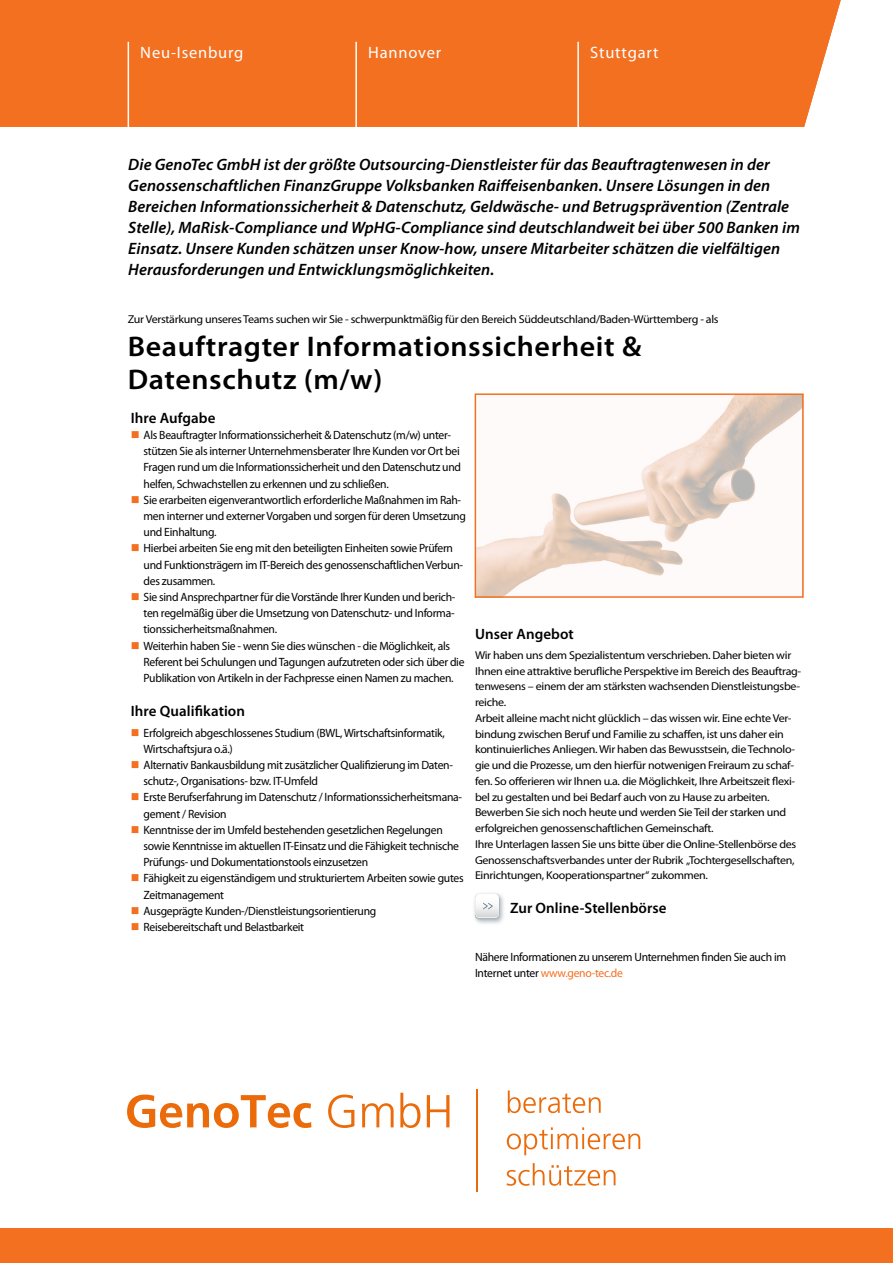
<style>
.page{position:relative;width:893px;height:1263px;background:#fff}
.page>*{position:absolute;margin:0;border:0;box-sizing:border-box;transform-origin:0 0}
.Fließtext{font:600 28.5px "Myriad Pro";letter-spacing:.02em;color:#000;scale:1.05 1}
.Fließtext-2{font:italic 600 16.5px/21px "Myriad Pro";letter-spacing:.005em;color:#000}
.Fließtext-3{font:16.5px "Myriad Pro";letter-spacing:.05em;color:#fff}
.Zwischenüberschrift{font:600 15px "Myriad Pro";letter-spacing:.005em;color:#000}
.Fließtext-4{font:600 15px "Myriad Pro";letter-spacing:.005em;color:#000}
.Fließtext-5{font:12px/16.2px "Myriad Pro";letter-spacing:-.025em;color:#000}
.Fließtext-6{font:11.4px/15.8px "Myriad Pro";letter-spacing:-.025em;color:#000;scale:1.05 1}
.s1{color:#f37021}
</style>
<div class="page">
<div style="left:0;top:1228px;width:893px;height:35px;border:2px solid #f37021"></div>
<div style="left:0;top:0;width:841px;height:127px;background:#f37021"></div>
<svg style="left:127px;top:1094px;width:184px;height:34px"></svg>
<svg style="left:328px;top:1094px;width:26px;height:34px"></svg>
<svg style="left:362px;top:1103px;width:32px;height:24px"></svg>
<svg style="left:400px;top:1093px;width:20px;height:35px"></svg>
<svg style="left:427px;top:1095px;width:22px;height:32px"></svg>
<hr style="left:476px;top:1089px;width:2px;height:102px;background:#eb6a0a">
<svg style="left:508px;top:1090px;width:93px;height:23px"></svg>
<svg style="left:507px;top:1127px;width:133px;height:28px"></svg>
<svg style="left:507px;top:1163px;width:108px;height:23px"></svg>
<img style="left:477px;top:395px;width:325px;height:201px">
<div style="left:475px;top:393px;width:329px;height:205px;border:1px solid #f37021"></div>
<hr style="left:128px;top:42px;width:1px;height:85px;background:#fff">
<hr style="left:355px;top:42px;width:2px;height:85px;background:#fff">
<hr style="left:577px;top:42px;width:2px;height:85px;background:#fff">
<div style="left:0;top:1229px;width:893px;height:34px;background:#f37021"></div>
<div style="left:472px;top:891px;width:34px;height:35px;background:#8f9fa8;opacity:.75"></div>
<div style="left:475px;top:895px;width:24px;height:24px;background:#b1b6ba;border-radius:4px"></div>
<svg style="left:475px;top:894px;width:24px;height:24px"></svg>
<svg style="left:475px;top:894px;width:24px;height:23px"></svg>
<p class="Fließtext-3" style="left:140px;top:43px;width:105px">Neu-Isenburg</p>
<p class="Fließtext-3" style="left:368px;top:43px;width:75px">Hannover</p>
<p class="Fließtext-3" style="left:590px;top:43px;width:70px">Stuttgart</p>
<p class="Fließtext-2" style="left:128px;top:153px;width:673px">Die GenoTec GmbH ist der größte Outsourcing-Dienstleister für das Beauftragtenwesen in der Genossenschaftlichen FinanzGruppe Volksbanken Raiffeisenbanken. Unsere Lösungen in den Bereichen Informationssicherheit &amp; Datenschutz, Geldwäsche- und Betrugsprävention (Zentrale Stelle), MaRisk-Compliance und WpHG-Compliance sind deutschlandweit bei über 500 Banken im Einsatz. Unsere Kunden schätzen unser Know-how, unsere Mitarbeiter schätzen die vielfältigen Herausforderungen und Entwicklungsmöglichkeiten.</p>
<p class="Fließtext-6" style="left:128px;top:311px;width:564px">Zur Verstärkung unseres Teams suchen wir Sie - schwerpunktmäßig für den Bereich Süddeutschland/Baden-Württemberg - als</p>
<p class="Fließtext" style="left:128px;top:328px;width:491px">Beauftragter Informationssicherheit &amp;</p>
<p class="Fließtext" style="left:128px;top:361px;width:244px">Datenschutz (m/w)</p>
<p class="Fließtext-4" style="left:131px;top:408px;width:86px">Ihre Aufgabe</p>
<p class="Fließtext-5" style="left:144px;top:427px;width:319px;text-indent:-13px"><span class="s1">■</span> Als Beauftragter Informationssicherheit &amp; Datenschutz (m/w) unter&shy;stützen Sie als interner Unternehmensberater Ihre Kunden vor Ort bei Fragen rund um die Informationssicherheit und den Datenschutz und helfen, Schwachstellen zu erkennen und zu schließen.</p>
<p class="Fließtext-5" style="left:144px;top:491px;width:324px;text-indent:-13px"><span class="s1">■</span> Sie erarbeiten eigenverantwortlich erforderliche Maßnahmen im Rah&shy;men interner und externer Vorgaben und sorgen für deren Umsetzung und Einhaltung.</p>
<p class="Fließtext-5" style="left:144px;top:540px;width:321px;text-indent:-13px"><span class="s1">■</span> Hierbei arbeiten Sie eng mit den beteiligten Einheiten sowie Prüfern und Funktionsträgern im IT-Bereich des genossenschaftlichen Verbun&shy;des zusammen.</p>
<p class="Fließtext-5" style="left:144px;top:589px;width:313px;text-align:justify;text-indent:-13px"><span class="s1">■</span> Sie sind Ansprechpartner für die Vorstände Ihrer Kunden und berich&shy;ten regelmäßig über die Umsetzung von Datenschutz- und Informa&shy;tionssicherheitsmaßnahmen.</p>
<p class="Fließtext-5" style="left:144px;top:637px;width:322px;text-indent:-13px"><span class="s1">■</span> Weiterhin haben Sie - wenn Sie dies wünschen - die Möglichkeit, als<br>Referent bei Schulungen und Tagungen aufzutreten oder sich über die<br>Publikation von Artikeln in der Fachpresse einen Namen zu machen.</p>
<p class="Zwischenüberschrift" style="left:131px;top:701px;width:116px">Ihre Qualifikation</p>
<p class="Fließtext-5" style="left:144px;top:724px;width:303px">Erfolgreich abgeschlossenes Studium (BWL, Wirtschaftsinformatik,<br>Wirtschaftsjura o.ä.)</p>
<p class="Fließtext-5" style="left:144px;top:757px;width:311px">Alternativ Bankausbildung mit zusätzlicher Qualifizierung im Daten&shy;schutz-, Organisations- bzw. IT-Umfeld</p>
<p class="Fließtext-5" style="left:144px;top:789px;width:320px">Erste Berufserfahrung im Datenschutz / Informationssicherheitsmana&shy;gement / Revision</p>
<p class="Fließtext-5" style="left:144px;top:821px;width:317px">Kenntnisse der im Umfeld bestehenden gesetzlichen Regelungen sowie Kenntnisse im aktuellen IT-Einsatz und die Fähigkeit technische<br>Prüfungs- und Dokumentationstools einzusetzen</p>
<p class="Fließtext-5" style="left:144px;top:870px;width:322px">Fähigkeit zu eigenständigem und strukturiertem Arbeiten sowie gutes<br>Zeitmanagement</p>
<p class="Fließtext-5" style="left:144px;top:902px;width:234px">Ausgeprägte Kunden-/Dienstleistungsorientierung</p>
<p class="Fließtext-5" style="left:144px;top:919px;width:162px">Reisebereitschaft und Belastbarkeit</p>
<p class="Zwischenüberschrift" style="left:475px;top:624px;width:100px">Unser Angebot</p>
<p class="Fließtext-6" style="left:475px;top:647px;width:312px">Wir haben uns dem Spezialistentum verschrieben. Daher bieten wir Ihnen eine attraktive berufliche Perspektive im Bereich des Beauftrag&shy;tenwesens – einem der am stärksten wachsenden Dienstleistungsbe&shy;reiche.</p>
<p class="Fließtext-6" style="left:475px;top:710px;width:306px">Arbeit alleine macht nicht glücklich – das wissen wir. Eine echte Ver&shy;bindung zwischen Beruf und Familie zu schaffen, ist uns daher ein kontinuierliches Anliegen. Wir haben das Bewusstsein, die Technolo&shy;gie und die Prozesse, um den hierfür notwenigen Freiraum zu schaf&shy;fen. So offerieren wir Ihnen u.a. die Möglichkeit, Ihre Arbeitszeit flexi&shy;bel zu gestalten und bei Bedarf auch von zu Hause zu arbeiten.</p>
<p class="Fließtext-6" style="left:475px;top:804px;width:298px">Bewerben Sie sich noch heute und werden Sie Teil der starken und erfolgreichen genossenschaftlichen Gemeinschaft.</p>
<p class="Fließtext-6" style="left:475px;top:836px;width:307px">Ihre Unterlagen lassen Sie uns bitte über die Online-Stellenbörse des<br>Genossenschaftsverbandes unter der Rubrik „Tochtergesellschaften,<br>Einrichtungen, Kooperationspartner“ zukommen.</p>
<p class="Zwischenüberschrift" style="left:510px;top:898px;width:158px">Zur Online-Stellenbörse</p>
<p class="Fließtext-5" style="left:475px;top:948px;width:313px">Nähere Informationen zu unserem Unternehmen finden Sie auch im<br>Internet unter <span class="s1">www.geno-tec.de</span></p>
</div>
